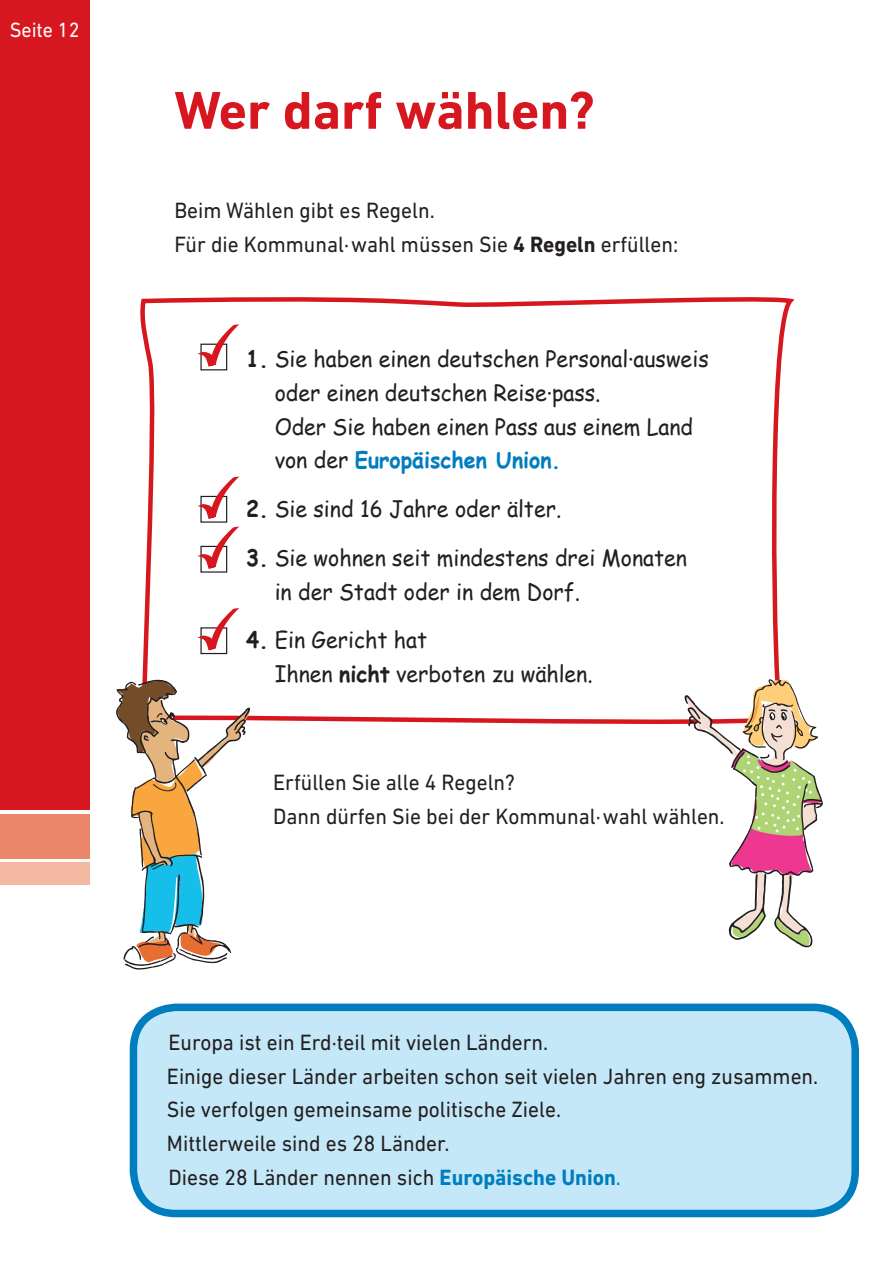
<style>
.page{position:relative;width:893px;height:1263px;background:#fff}
.page>*{position:absolute;margin:0;border:0;box-sizing:border-box;transform-origin:0 0}
.t1{font:700 54px "DIN Next LT Pro";color:#d7171f}
.t2{font:22.5px "DIN Next LT Pro";color:#231f20;scale:.95 1}
.t3{font:22.5px "Comic Sans MS";color:#231f20;scale:.95 1}
.t4{font:700 22.5px "Comic Sans MS";color:#007dbe;scale:.95 1}
.t5{font:21px "DIN Next LT Pro";color:#fff;scale:.95 1}
.s1{font-weight:700}
.s2{font-weight:400;color:#231f20}
.s3{font-weight:700;color:#007dbe}
.s4{color:#007dbe}
</style>
<div class="page">
<div style="left:0;top:0;width:89px;height:810px;background:#d7171f"></div>
<div style="left:0;top:814px;width:89px;height:44px;background:#e98569"></div>
<div style="left:0;top:862px;width:89px;height:22px;background:#f3b8a1"></div>
<svg style="left:140px;top:297px;width:655px;height:427px"></svg>
<div style="left:201px;top:344px;width:26px;height:26px;background:#fff"></div>
<div style="left:200px;top:344px;width:27px;height:26px;border:1px solid #231f20"></div>
<svg style="left:197px;top:324px;width:43px;height:43px"></svg>
<div style="left:201px;top:546px;width:26px;height:26px;background:#fff"></div>
<svg style="left:197px;top:526px;width:43px;height:43px"></svg>
<div style="left:201px;top:628px;width:26px;height:25px;background:#fff"></div>
<div style="left:200px;top:627px;width:27px;height:27px;border:1px solid #231f20"></div>
<svg style="left:197px;top:608px;width:43px;height:42px"></svg>
<div style="left:201px;top:496px;width:26px;height:26px;background:#fff"></div>
<svg style="left:197px;top:476px;width:43px;height:43px"></svg>
<svg style="left:116px;top:679px;width:136px;height:291px"></svg>
<svg style="left:682px;top:679px;width:141px;height:268px"></svg>
<div style="left:133px;top:1007px;width:722px;height:206px;background:#c4e8f7;border-radius:43px"></div>
<div style="left:130px;top:1003px;width:729px;height:214px;border:8px solid #007dbe;border-radius:43px"></div>
<p class="t5" style="left:10px;top:18px;width:75px">Seite 12</p>
<p class="t1" style="left:174px;top:79px;width:422px">Wer darf wählen?</p>
<p class="t2" style="left:174px;top:197px;width:276px">Beim Wählen gibt es Regeln.</p>
<p class="t2" style="left:174px;top:231px;width:532px">Für die Kommunal∙wahl müssen Sie <span class="s1">4 Regeln</span> erfüllen:</p>
<p class="t3" style="left:246px;top:342px;width:488px"><span class="s1">1.</span> Sie haben einen deutschen Personal·ausweis</p>
<p class="t3" style="left:275px;top:376px;width:345px">oder einen deutschen Reise·pass.</p>
<p class="t3" style="left:275px;top:410px;width:442px">Oder Sie haben einen Pass aus einem Land</p>
<p class="t4" style="left:275px;top:443px;width:303px"><span class="s2">von der</span> Europäischen Union.</p>
<p class="t3" style="left:246px;top:492px;width:333px"><span class="s1">2.</span> Sie sind 16 Jahre oder älter.</p>
<p class="t3" style="left:246px;top:541px;width:466px"><span class="s1">3.</span> Sie wohnen seit mindestens drei Monaten</p>
<p class="t3" style="left:275px;top:575px;width:323px">in der Stadt oder in dem Dorf.</p>
<p class="t3" style="left:246px;top:623px;width:192px"><span class="s1">4.</span> Ein Gericht hat</p>
<p class="t3" style="left:275px;top:657px;width:336px">Ihnen <span class="s1">nicht</span> verboten zu wählen.</p>
<p class="t2" style="left:273px;top:769px;width:256px">Erfüllen Sie alle 4 Regeln?</p>
<p class="t2" style="left:273px;top:803px;width:477px">Dann dürfen Sie bei der Kommunal∙wahl wählen.</p>
<p class="t2" style="left:168px;top:1029px;width:401px">Europa ist ein Erd·teil mit vielen Ländern.</p>
<p class="t2" style="left:167px;top:1063px;width:687px">Einige dieser Länder arbeiten schon seit vielen Jahren eng zusammen.</p>
<p class="t2" style="left:167px;top:1097px;width:416px">Sie verfolgen gemeinsame politische Ziele.</p>
<p class="t2" style="left:167px;top:1130px;width:299px">Mittlerweile sind es 28 Länder.</p>
<p class="t2" style="left:168px;top:1164px;width:478px">Diese 28 Länder nennen sich <span class="s3">Europäische Union</span><span class="s4">.</span></p>
</div>
